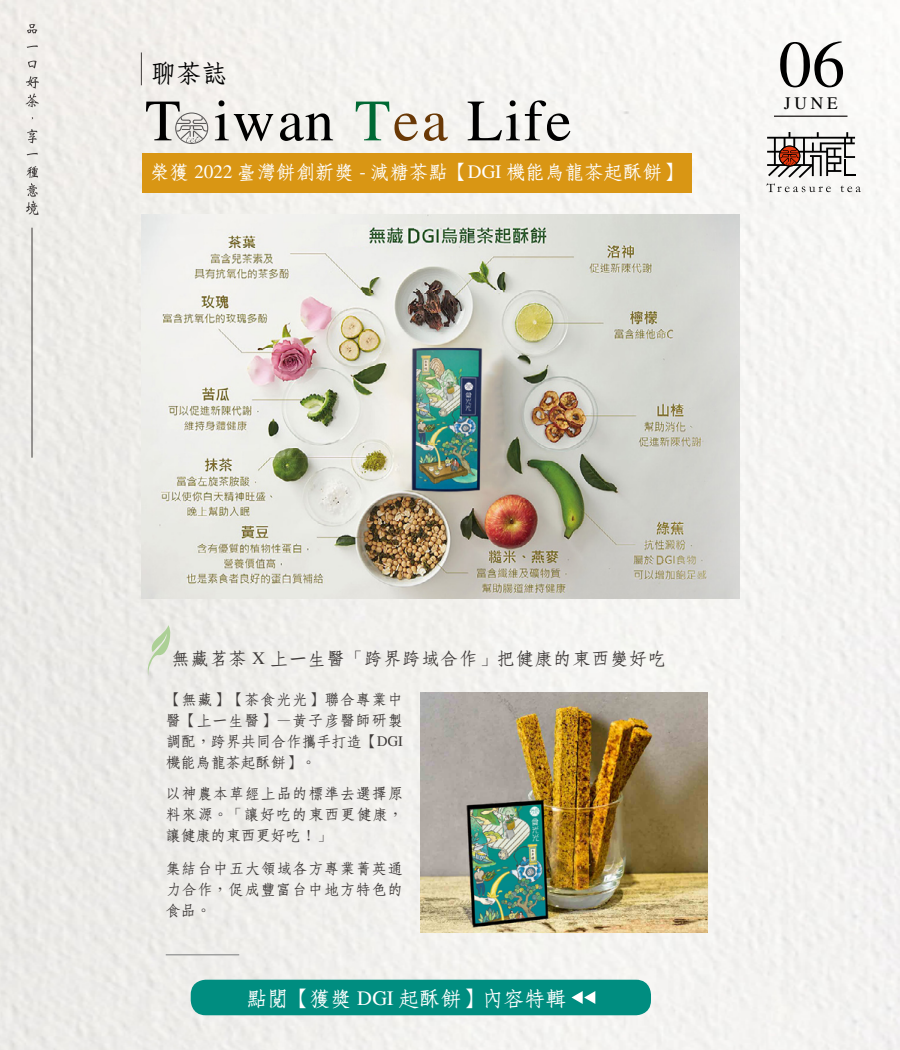
<style>
.page{position:relative;width:900px;height:1050px;background:#fff}
.page>*{position:absolute;margin:0;border:0;box-sizing:border-box;transform-origin:0 0}
.t1{font:67.5px "DATF5";color:#000}
.t2{font:60px "DATF5";letter-spacing:.035em;color:#000}
.t3{font:25.5px "DATF5";color:#000}
.t4{font:21px "DATF5";color:#fff}
.t5{font:19.5px "DATF5";color:#fff}
.t6{font:18px "DATF5";letter-spacing:.05em;color:#3e3a39}
.t7{font:18px "DATF5";color:#000}
.t8{font:15px/21px "DATF5";letter-spacing:.055em;color:#3e3a39;text-align:justify}
.s1{color:#006934}
.s2{color:#6a3906}
</style>
<div class="page">
<img style="left:0;top:0;width:900px;height:1050px">
<svg style="left:27px;top:24px;width:10px;height:9px"></svg>
<svg style="left:27px;top:45px;width:11px;height:3px"></svg>
<svg style="left:28px;top:61px;width:9px;height:7px"></svg>
<svg style="left:25px;top:76px;width:14px;height:31px"></svg>
<svg style="left:27px;top:129px;width:10px;height:14px"></svg>
<svg style="left:27px;top:153px;width:11px;height:2px"></svg>
<svg style="left:26px;top:166px;width:13px;height:49px"></svg>
<hr style="left:32px;top:228px;width:1px;height:230px;background:#3e3a39">
<hr style="left:141px;top:52px;width:1px;height:33px;background:#3e3a39">
<svg style="left:175px;top:113px;width:33px;height:31px"></svg>
<div style="left:142px;top:153px;width:550px;height:39px;background:#d99614"></div>
<hr style="left:774px;top:116px;width:74px;height:1px;background:#3e3a39">
<svg style="left:766px;top:132px;width:95px;height:60px"></svg>
<div style="left:191px;top:980px;width:460px;height:35px;background:#008d80;border-radius:15px"></div>
<svg style="left:572px;top:991px;width:23px;height:13px"></svg>
<img style="left:142px;top:215px;width:597px;height:383px">
<svg style="left:147px;top:625px;width:25px;height:51px"></svg>
<hr style="left:166px;top:954px;width:73px;height:2px;background:#9fa0a0">
<img style="left:421px;top:692px;width:287px;height:241px">
<h3 class="t3" style="left:151px;top:61px;width:78px">聊茶誌</h3>
<h2 class="t2" style="left:144px;top:92px;width:428px">T iwan <span class="s1">T</span><span class="s2">ea</span> Life</h2>
<h3 class="t5" style="left:150px;top:162px;width:533px">榮獲 2022 臺灣餅創新獎 - 減糖茶點【DGI 機能烏龍茶起酥餅】</h3>
<h1 class="t1" style="left:777px;top:32px;width:67px">06</h1>
<p class="t7" style="left:784px;top:95px;width:55px">JUNE</p>
<p class="t6" style="left:172px;top:649px;width:496px">無藏茗茶 X 上一生醫「跨界跨域合作」把健康的東西變好吃</p>
<p class="t8" style="left:166px;top:689px;width:239px">【無藏】【茶食光光】聯合專業中醫【上一生醫】—黃子彥醫師研製調配，跨界共同合作攜手打造【DGI機能烏龍茶起酥餅】。</p>
<p class="t8" style="left:166px;top:783px;width:239px">以神農本草經上品的標準去選擇原料來源。「讓好吃的東西更健康，讓健康的東西更好吃！」</p>
<p class="t8" style="left:166px;top:858px;width:239px">集結台中五大領域各方專業菁英通力合作，促成豐富台中地方特色的食品。</p>
<h3 class="t4" style="left:247px;top:988px;width:321px">點閱【獲獎 DGI 起酥餅】內容特輯</h3>
</div>
